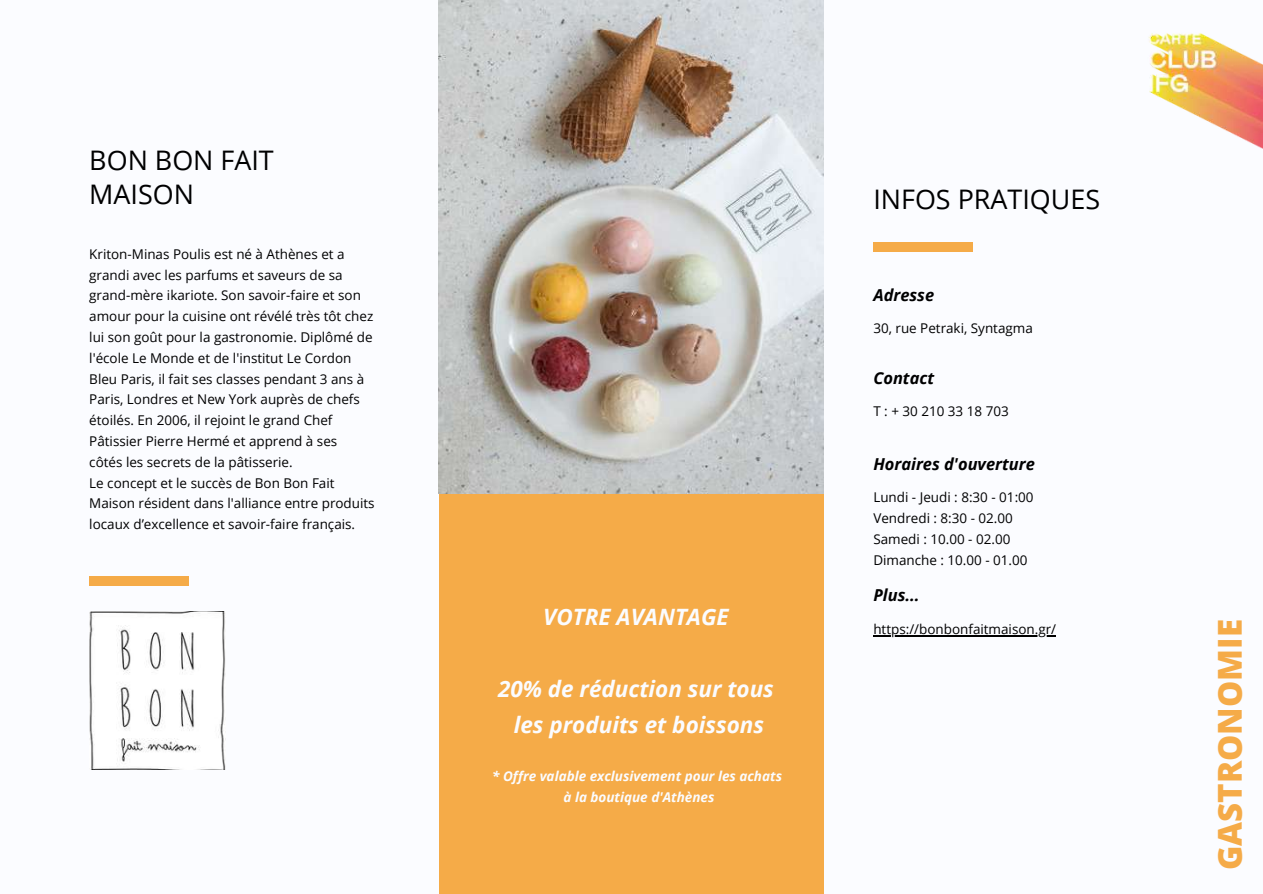
<style>
.page{position:relative;width:1263px;height:894px;background:#fff}
.page>*{position:absolute;margin:0;border:0;box-sizing:border-box;transform-origin:0 0}
.t1{font:800 33px "Open Sans";color:#f5ab48}
.t2{font:26.85px/33.9px "Open Sans";color:#000}
.t3{font:italic 700 22.5px/36px "Open Sans";color:#fbfcff;text-align:center}
.t4{font:italic 700 16.5px "Open Sans";color:#000}
.t5{font:13.5px/20.9px "Open Sans";color:#000}
.t6{font:italic 700 13.5px/21.3px "Open Sans";color:#fbfcff;text-align:center}
</style>
<div class="page">
<div style="left:0;top:0;width:1263px;height:893px;background:#fbfcff"></div>
<div style="left:439px;top:493px;width:385px;height:400px;background:#f5ab48"></div>
<div style="left:873px;top:242px;width:100px;height:10px;background:#f5ab48"></div>
<img style="left:1148px;top:33px;width:115px;height:115px">
<div style="left:89px;top:575px;width:100px;height:10px;background:#f5ab48"></div>
<img style="left:89px;top:611px;width:136px;height:158px">
<img style="left:439px;top:0;width:385px;height:493px">
<hr style="left:873px;top:635px;width:183px;height:1px;background:#000">
<h2 class="t2" style="left:89px;top:143px;width:186px">BON BON FAIT<br>MAISON</h2>
<p class="t5" style="left:89px;top:243px;width:287px">Kriton-Minas Poulis est né à Athènes et a grandi avec les parfums et saveurs de sa grand-mère ikariote. Son savoir-faire et son amour pour la cuisine ont révélé très tôt chez lui son goût pour la gastronomie. Diplômé de l'école Le Monde et de l'institut Le Cordon Bleu Paris, il fait ses classes pendant 3 ans à Paris, Londres et New York auprès de chefs étoilés. En 2006, il rejoint le grand Chef Pâtissier Pierre Hermé et apprend à ses<br>côtés les secrets de la pâtisserie.<br>Le concept et le succès de Bon Bon Fait Maison résident dans l'alliance entre produits locaux d’excellence et savoir-faire français.</p>
<h3 class="t3" style="left:543px;top:598px;width:187px">VOTRE AVANTAGE</h3>
<h3 class="t3" style="left:498px;top:670px;width:277px">20% de réduction sur tous les produits et boissons</h3>
<p class="t6" style="left:492px;top:764px;width:291px">* Offre valable exclusivement pour les achats à la boutique d'Athènes</p>
<h2 class="t2" style="left:873px;top:181px;width:228px">INFOS PRATIQUES</h2>
<p class="t4" style="left:873px;top:283px;width:62px">Adresse</p>
<p class="t5" style="left:873px;top:317px;width:161px">30, rue Petraki, Syntagma</p>
<p class="t4" style="left:873px;top:366px;width:62px">Contact</p>
<p class="t5" style="left:873px;top:400px;width:137px">T : +302103318703</p>
<p class="t4" style="left:873px;top:452px;width:163px">Horaires d'ouverture</p>
<p class="t5" style="left:873px;top:486px;width:162px">Lundi - Jeudi : 8:30 - 01:00<br>Vendredi : 8:30 - 02.00<br>Samedi : 10.00 - 02.00<br>Dimanche : 10.00 - 01.00</p>
<p class="t4" style="left:873px;top:583px;width:48px">Plus...</p>
<p class="t5" style="left:873px;top:618px;width:184px">https://bonbonfaitmaison.gr/</p>
<h1 class="t1" style="left:1206px;top:870px;width:252px;rotate:-90deg">GASTRONOMIE</h1>
</div>
